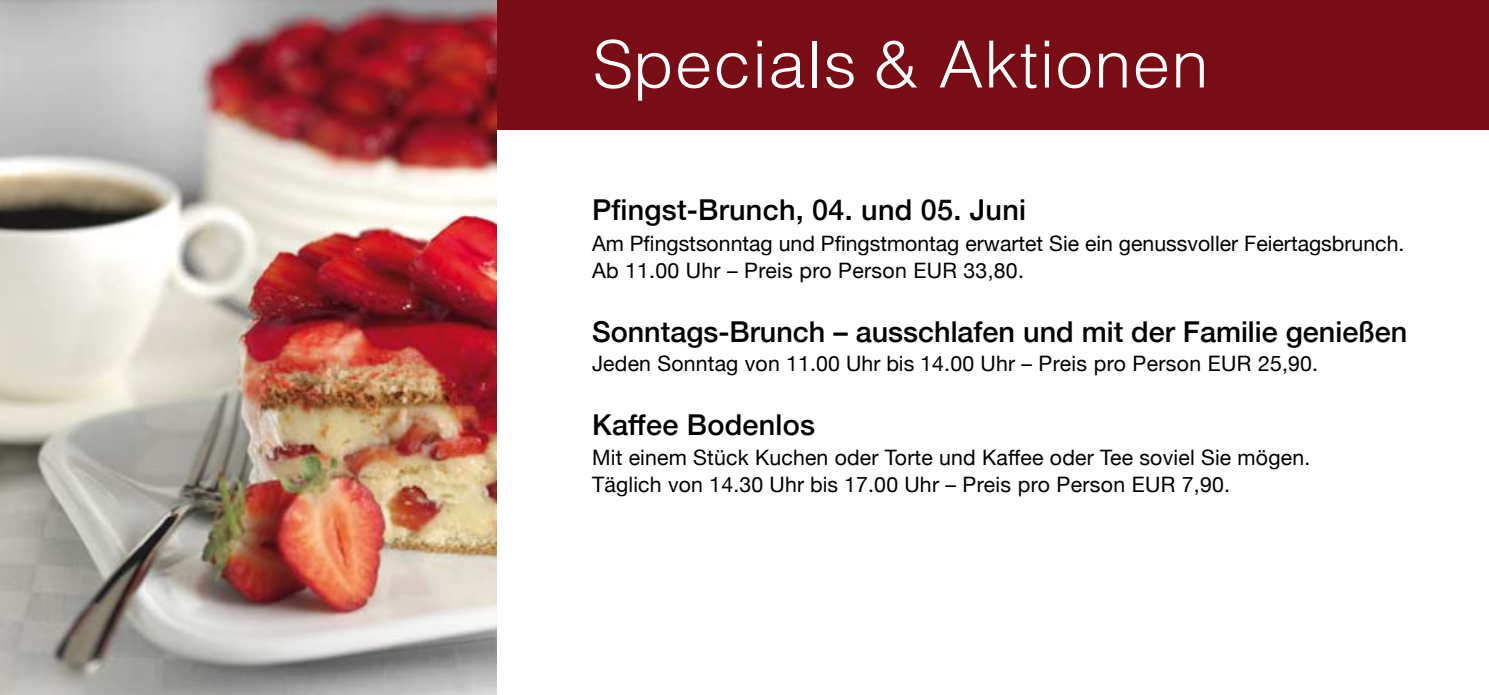
<style>
.page{position:relative;width:1489px;height:695px;background:#fff}
.page>*{position:absolute;margin:0;border:0;box-sizing:border-box;transform-origin:0 0}
.t1{font:300 65px "Helvetica";letter-spacing:.02em;color:#fff}
.t2{font:500 28.75px "Helvetica Neue";color:#000}
.t3{font:21.25px/26.5px "Helvetica Neue";letter-spacing:.01em;color:#000}
</style>
<div class="page">
<div style="left:493px;top:0;width:995px;height:129px;background:#790d16"></div>
<img style="left:0;top:0;width:496px;height:694px">
<h1 class="t1" style="left:592px;top:9px;width:617px">Specials &amp; Aktionen</h1>
<h2 class="t2" style="left:592px;top:186px;width:435px">Pfingst-Brunch, 04. und 05. Juni</h2>
<p class="t3" style="left:592px;top:231px;width:813px">Am Pfingstsonntag und Pfingstmontag erwartet Sie ein genussvoller Feiertagsbrunch.<br>Ab 11.00 Uhr – Preis pro Person EUR 33,80.</p>
<h2 class="t2" style="left:592px;top:308px;width:816px">Sonntags-Brunch – ausschlafen und mit der Familie genießen</h2>
<p class="t3" style="left:592px;top:351px;width:727px">Jeden Sonntag von 11.00 Uhr bis 14.00 Uhr – Preis pro Person EUR 25,90.</p>
<h2 class="t2" style="left:592px;top:401px;width:224px">Kaffee Bodenlos</h2>
<p class="t3" style="left:592px;top:444px;width:719px;line-height:27.5px">Mit einem Stück Kuchen oder Torte und Kaffee oder Tee soviel Sie mögen.<br>Täglich von 14.30 Uhr bis 17.00 Uhr – Preis pro Person EUR 7,90.</p>
</div>
